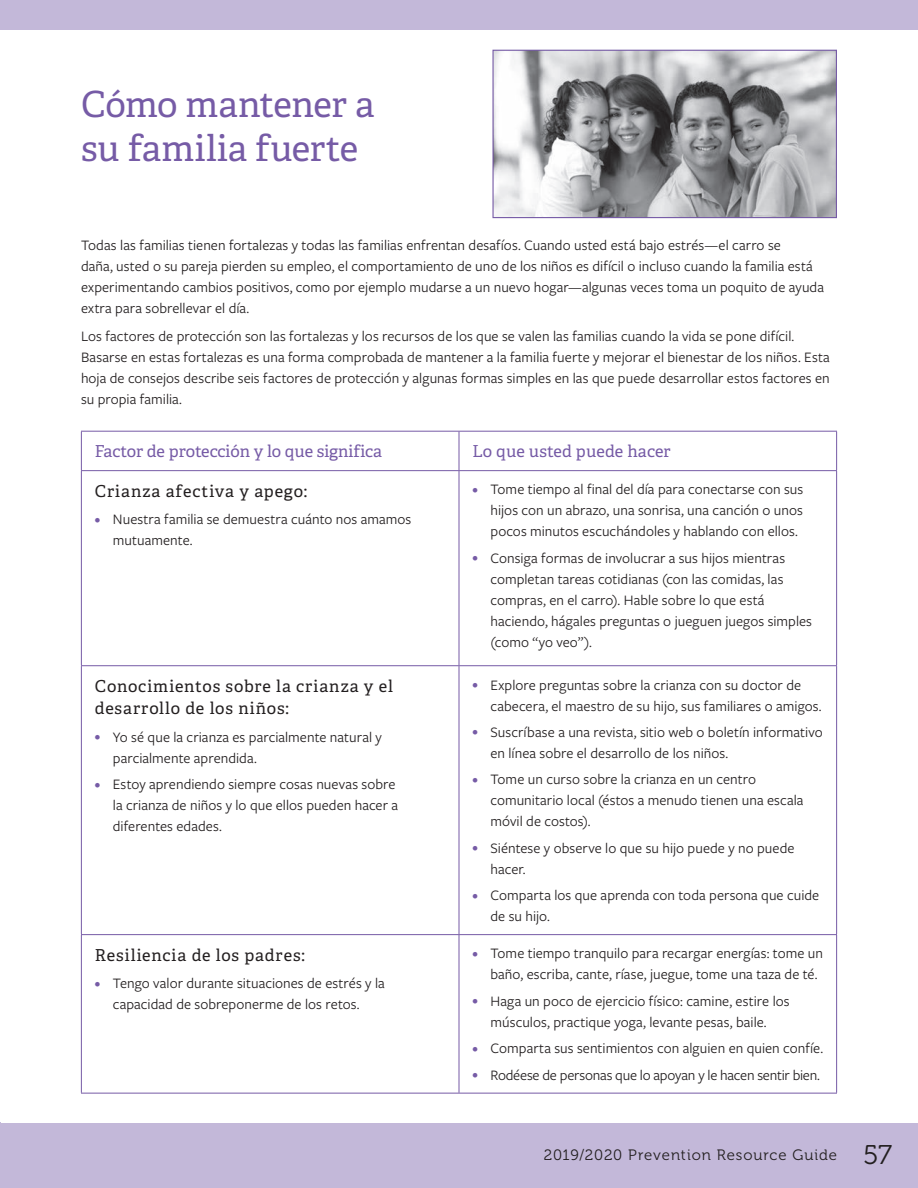
<style>
.page{position:relative;width:918px;height:1188px;background:#fff}
.page>*{position:absolute;margin:0;border:0;box-sizing:border-box;transform-origin:0 0}
.t1{font:36px/43.2px "Adelle PE";letter-spacing:-.01em;color:#765ba6}
.t2{font:16.5px/22.5px "Adelle PE";letter-spacing:.055em;color:#231f20}
.t3{font:16.5px "Adelle PE";color:#765ba6}
.t4{font:15px/21px "Freight Sans Pro";letter-spacing:.005em;color:#231f20}
.t5{font:15px "Freight Sans Pro";letter-spacing:-.015em;color:#231f20}
.t6{font:15px "Museo 300";letter-spacing:.06em;color:#231f20}
.s1{font-size:12px;color:#765ba6}
.s2{font-size:27px}
</style>
<div class="page">
<div style="left:1px;top:1123px;width:917px;height:65px;background:#c3b8d9"></div>
<hr style="left:0;top:1123px;width:1px;height:65px;background:#c3b8d9">
<div style="left:1px;top:0;width:917px;height:29px;background:#c3b8d9"></div>
<svg style="left:0;top:0;width:1px;height:29px"></svg>
<hr style="left:459px;top:432px;width:1px;height:38px;background:#765ba6">
<hr style="left:81px;top:432px;width:1px;height:38px;background:#765ba6">
<hr style="left:81px;top:431px;width:378px;height:1px;background:#765ba6">
<hr style="left:81px;top:470px;width:378px;height:1px;background:#765ba6">
<hr style="left:459px;top:431px;width:378px;height:1px;background:#765ba6">
<hr style="left:836px;top:432px;width:1px;height:38px;background:#765ba6">
<hr style="left:459px;top:470px;width:378px;height:1px;background:#765ba6">
<hr style="left:81px;top:471px;width:1px;height:194px;background:#765ba6">
<hr style="left:459px;top:471px;width:1px;height:194px;background:#765ba6">
<hr style="left:836px;top:471px;width:1px;height:194px;background:#765ba6">
<hr style="left:81px;top:666px;width:1px;height:268px;background:#765ba6">
<hr style="left:81px;top:665px;width:378px;height:1px;background:#765ba6">
<hr style="left:459px;top:666px;width:1px;height:268px;background:#765ba6">
<hr style="left:459px;top:665px;width:378px;height:1px;background:#765ba6">
<hr style="left:836px;top:666px;width:1px;height:268px;background:#765ba6">
<hr style="left:81px;top:935px;width:1px;height:158px;background:#765ba6">
<hr style="left:81px;top:934px;width:378px;height:1px;background:#765ba6">
<hr style="left:81px;top:1093px;width:378px;height:1px;background:#765ba6">
<hr style="left:459px;top:935px;width:1px;height:158px;background:#765ba6">
<hr style="left:459px;top:934px;width:378px;height:1px;background:#765ba6">
<hr style="left:836px;top:935px;width:1px;height:158px;background:#765ba6">
<hr style="left:459px;top:1093px;width:378px;height:1px;background:#765ba6">
<img style="left:494px;top:52px;width:341px;height:164px">
<div style="left:492px;top:50px;width:345px;height:168px;border:1px solid #765ba6"></div>
<h1 class="t1" style="left:81px;top:82px;width:295px">Cómo mantener a su familia fuerte</h1>
<p class="t4" style="left:81px;top:234px;width:745px">Todas las familias tienen fortalezas y todas las familias enfrentan desafíos. Cuando usted está bajo estrés—el carro se<br>daña, usted o su pareja pierden su empleo, el comportamiento de uno de los niños es difícil o incluso cuando la familia está experimentando cambios positivos, como por ejemplo mudarse a un nuevo hogar—algunas veces toma un poquito de ayuda extra para sobrellevar el día.</p>
<p class="t4" style="left:81px;top:325px;width:750px">Los factores de protección son las fortalezas y los recursos de los que se valen las familias cuando la vida se pone difícil.<br>Basarse en estas fortalezas es una forma comprobada de mantener a la familia fuerte y mejorar el bienestar de los niños. Esta hoja de consejos describe seis factores de protección y algunas formas simples en las que puede desarrollar estos factores en su propia familia.</p>
<p class="t3" style="left:95px;top:439px;width:289px">Factor de protección y lo que significa</p>
<p class="t3" style="left:472px;top:439px;width:200px">Lo que usted puede hacer</p>
<p class="t2" style="left:95px;top:479px;width:214px">Crianza afectiva y apego:</p>
<p class="t4" style="left:113px;top:508px;width:300px;text-indent:-18px"><span class="s1">•</span> Nuestra familia se demuestra cuánto nos amamos mutuamente.</p>
<p class="t4" style="left:490px;top:478px;width:314px;text-align:justify;text-indent:-18px"><span class="s1">•</span> Tome tiempo al final del día para conectarse con sus hijos con un abrazo, una sonrisa, una canción o unos pocos minutos escuchándoles y hablando con ellos.</p>
<p class="t4" style="left:490px;top:547px;width:323px;text-indent:-18px"><span class="s1">•</span> Consiga formas de involucrar a sus hijos mientras completan tareas cotidianas (con las comidas, las compras, en el carro). Hable sobre lo que está haciendo, hágales preguntas o jueguen juegos simples (como “yo veo”).</p>
<p class="t2" style="left:95px;top:674px;width:300px">Conocimientos sobre la crianza y el desarrollo de los niños:</p>
<p class="t4" style="left:113px;top:726px;width:271px;text-indent:-18px"><span class="s1">•</span> Yo sé que la crianza es parcialmente natural y parcialmente aprendida.</p>
<p class="t4" style="left:113px;top:773px;width:287px;text-indent:-18px"><span class="s1">•</span> Estoy aprendiendo siempre cosas nuevas sobre la crianza de niños y lo que ellos pueden hacer a diferentes edades.</p>
<p class="t2" style="left:95px;top:943px;width:212px">Resiliencia de los padres:</p>
<p class="t4" style="left:95px;top:972px;width:291px;text-align:center"><span class="s1">•</span> Tengo valor durante situaciones de estrés y la capacidad de sobreponerme de los retos.</p>
<p class="t4" style="left:490px;top:674px;width:333px;text-indent:-18px"><span class="s1">•</span> Explore preguntas sobre la crianza con su doctor de cabecera, el maestro de su hijo, sus familiares o amigos.</p>
<p class="t4" style="left:490px;top:721px;width:334px;text-indent:-18px"><span class="s1">•</span> Suscríbase a una revista, sitio web o boletín informativo en línea sobre el desarrollo de los niños.</p>
<p class="t4" style="left:490px;top:768px;width:315px;text-indent:-18px"><span class="s1">•</span> Tome un curso sobre la crianza en un centro comunitario local (éstos a menudo tienen una escala móvil de costos).</p>
<p class="t4" style="left:490px;top:837px;width:306px;text-indent:-18px"><span class="s1">•</span> Siéntese y observe lo que su hijo puede y no puede hacer.</p>
<p class="t4" style="left:490px;top:884px;width:330px;text-indent:-18px"><span class="s1">•</span> Comparta los que aprenda con toda persona que cuide de su hijo.</p>
<p class="t4" style="left:490px;top:942px;width:334px;text-indent:-18px"><span class="s1">•</span> Tome tiempo tranquilo para recargar energías: tome un baño, escriba, cante, ríase, juegue, tome una taza de té.</p>
<p class="t4" style="left:472px;top:990px;width:319px;text-align:center"><span class="s1">•</span> Haga un poco de ejercicio físico: camine, estire los músculos, practique yoga, levante pesas, baile.</p>
<p class="t4" style="left:472px;top:1037px;width:352px"><span class="s1">•</span> Comparta sus sentimientos con alguien en quien confíe.</p>
<p class="t5" style="left:472px;top:1065px;width:349px"><span class="s1">•</span> Rodéese de personas que lo apoyan y le hacen sentir bien.</p>
<p class="t6" style="left:544px;top:1146px;width:350px">2019/2020 Prevention Resource Guide <span class="s2">57</span></p>
</div>
